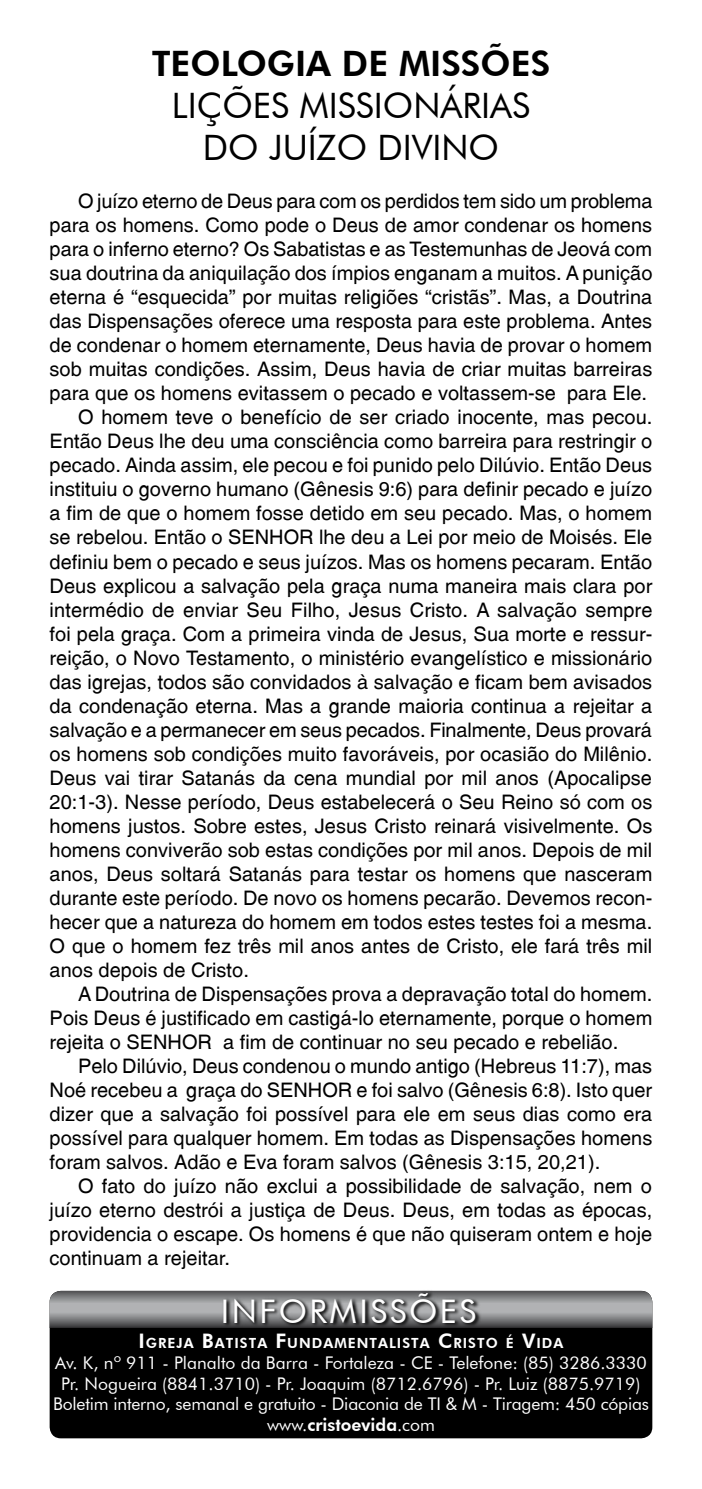
<style>
.page{position:relative;width:702px;height:1489px;background:#fff}
.page>*{position:absolute;margin:0;border:0;box-sizing:border-box;transform-origin:0 0}
.t1{font:35px/42px "Futura BT";color:#000;text-align:center}
.t2{font:800 35px "Futura BT";color:#000}
.t3{font:32.5px "Futura BT";letter-spacing:.08em;color:#fff}
.t4{font:20px "Switzerland Plain";color:#000}
.t5{font:17.5px/20.5px "Futura BT";color:#fff;text-align:center}
.t6{font:800 14px "Futura BT";letter-spacing:.07em;color:#fff}
.s1{font-size:20px}
.s2{font-weight:800}
</style>
<div class="page">
<div style="left:50px;top:1290px;width:602px;height:148px;background:#000;border-radius:11px"></div>
<svg style="left:50px;top:1290px;width:602px;height:37px;background:#8a8b8d"></svg>
<svg style="left:221px;top:1290px;width:261px;height:38px;background:#68696b"></svg>
<h1 class="t2" style="left:152px;top:43px;width:400px">TEOLOGIA DE MISSÕES</h1>
<h1 class="t1" style="left:172px;top:84px;width:357px">LIÇÕES MISSIONÁRIAS<br>DO JUÍZO DIVINO</h1>
<p class="t4" style="left:78px;top:189px;width:576px">O juízo eterno de Deus para com os perdidos tem sido um problema</p>
<p class="t4" style="left:50px;top:213px;width:604px">para os homens. Como pode o Deus de amor condenar os homens</p>
<p class="t4" style="left:50px;top:237px;width:604px">para o inferno eterno? Os Sabatistas e as Testemunhas de Jeová com</p>
<p class="t4" style="left:50px;top:261px;width:604px">sua doutrina da aniquilação dos ímpios enganam a muitos. A punição</p>
<p class="t4" style="left:50px;top:285px;width:604px">eterna é “esquecida” por muitas religiões “cristãs”. Mas, a Doutrina</p>
<p class="t4" style="left:50px;top:309px;width:604px">das Dispensações oferece uma resposta para este problema. Antes</p>
<p class="t4" style="left:50px;top:333px;width:604px">de condenar o homem eternamente, Deus havia de provar o homem</p>
<p class="t4" style="left:50px;top:357px;width:604px">sob muitas condições. Assim, Deus havia de criar muitas barreiras</p>
<p class="t4" style="left:50px;top:381px;width:599px">para que os homens evitassem o pecado e voltassem-se para Ele.</p>
<p class="t4" style="left:78px;top:405px;width:576px">O homem teve o benefício de ser criado inocente, mas pecou.</p>
<p class="t4" style="left:50px;top:429px;width:604px">Então Deus lhe deu uma consciência como barreira para restringir o</p>
<p class="t4" style="left:50px;top:453px;width:604px">pecado. Ainda assim, ele pecou e foi punido pelo Dilúvio. Então Deus</p>
<p class="t4" style="left:50px;top:477px;width:604px">instituiu o governo humano (Gênesis 9:6) para definir pecado e juízo</p>
<p class="t4" style="left:50px;top:501px;width:604px">a fim de que o homem fosse detido em seu pecado. Mas, o homem</p>
<p class="t4" style="left:50px;top:525px;width:604px">se rebelou. Então o SENHOR lhe deu a Lei por meio de Moisés. Ele</p>
<p class="t4" style="left:50px;top:549px;width:604px">definiu bem o pecado e seus juízos. Mas os homens pecaram. Então</p>
<p class="t4" style="left:50px;top:573px;width:604px">Deus explicou a salvação pela graça numa maneira mais clara por</p>
<p class="t4" style="left:50px;top:597px;width:604px">intermédio de enviar Seu Filho, Jesus Cristo. A salvação sempre</p>
<p class="t4" style="left:50px;top:621px;width:604px">foi pela graça. Com a primeira vinda de Jesus, Sua morte e ressur-</p>
<p class="t4" style="left:50px;top:645px;width:604px">reição, o Novo Testamento, o ministério evangelístico e missionário</p>
<p class="t4" style="left:50px;top:669px;width:604px">das igrejas, todos são convidados à salvação e ficam bem avisados</p>
<p class="t4" style="left:50px;top:693px;width:604px">da condenação eterna. Mas a grande maioria continua a rejeitar a</p>
<p class="t4" style="left:50px;top:717px;width:603px">salvação e a permanecer em seus pecados. Finalmente, Deus provará</p>
<p class="t4" style="left:50px;top:741px;width:604px">os homens sob condições muito favoráveis, por ocasião do Milênio.</p>
<p class="t4" style="left:50px;top:765px;width:604px">Deus vai tirar Satanás da cena mundial por mil anos (Apocalipse</p>
<p class="t4" style="left:50px;top:789px;width:604px">20:1-3). Nesse período, Deus estabelecerá o Seu Reino só com os</p>
<p class="t4" style="left:50px;top:813px;width:604px">homens justos. Sobre estes, Jesus Cristo reinará visivelmente. Os</p>
<p class="t4" style="left:50px;top:837px;width:604px">homens conviverão sob estas condições por mil anos. Depois de mil</p>
<p class="t4" style="left:50px;top:861px;width:604px">anos, Deus soltará Satanás para testar os homens que nasceram</p>
<p class="t4" style="left:50px;top:885px;width:604px">durante este período. De novo os homens pecarão. Devemos recon-</p>
<p class="t4" style="left:50px;top:909px;width:604px">hecer que a natureza do homem em todos estes testes foi a mesma.</p>
<p class="t4" style="left:50px;top:933px;width:604px">O que o homem fez três mil anos antes de Cristo, ele fará três mil</p>
<p class="t4" style="left:50px;top:957px;width:201px">anos depois de Cristo.</p>
<p class="t4" style="left:78px;top:981px;width:576px">A Doutrina de Dispensações prova a depravação total do homem.</p>
<p class="t4" style="left:50px;top:1005px;width:604px">Pois Deus é justificado em castigá-lo eternamente, porque o homem</p>
<p class="t4" style="left:50px;top:1029px;width:570px">rejeita o SENHOR a fim de continuar no seu pecado e rebelião.</p>
<p class="t4" style="left:78px;top:1053px;width:575px">Pelo Dilúvio, Deus condenou o mundo antigo (Hebreus 11:7), mas</p>
<p class="t4" style="left:50px;top:1077px;width:604px">Noé recebeu a graça do SENHOR e foi salvo (Gênesis 6:8). Isto quer</p>
<p class="t4" style="left:50px;top:1101px;width:604px">dizer que a salvação foi possível para ele em seus dias como era</p>
<p class="t4" style="left:50px;top:1125px;width:604px">possível para qualquer homem. Em todas as Dispensações homens</p>
<p class="t4" style="left:50px;top:1149px;width:552px">foram salvos. Adão e Eva foram salvos (Gênesis 3:15, 20,21).</p>
<p class="t4" style="left:78px;top:1173px;width:575px">O fato do juízo não exclui a possibilidade de salvação, nem o</p>
<p class="t4" style="left:50px;top:1197px;width:604px">juízo eterno destrói a justiça de Deus. Deus, em todas as épocas,</p>
<p class="t4" style="left:50px;top:1221px;width:604px">providencia o escape. Os homens é que não quiseram ontem e hoje</p>
<p class="t4" style="left:50px;top:1245px;width:182px">continuam a rejeitar.</p>
<h2 class="t3" style="left:221px;top:1291px;width:257px">Informissões</h2>
<p class="t6" style="left:138px;top:1334px;width:426px"><span class="s1">I</span>GREJA <span class="s1">B</span>ATISTA <span class="s1">F</span>UNDAMENTALISTA <span class="s1">C</span>RISTO É <span class="s1">V</span>I DA</p>
<p class="t5" style="left:53px;top:1352px;width:597px">Av. K, nº 911 - Planalto da Barra - Fortaleza - CE - Telefone: (85) 3286.3330<br>Pr. Nogueira (8841.3710) - Pr. Joaquim (8712.6796) - Pr. Luiz (8875.9719)<br>Boletim interno, semanal e gratuito - Diaconia de TI &amp; M - Tiragem: 450 cópias www.<span class="s2">CRISTOEVIDA</span>.com</p>
</div>
